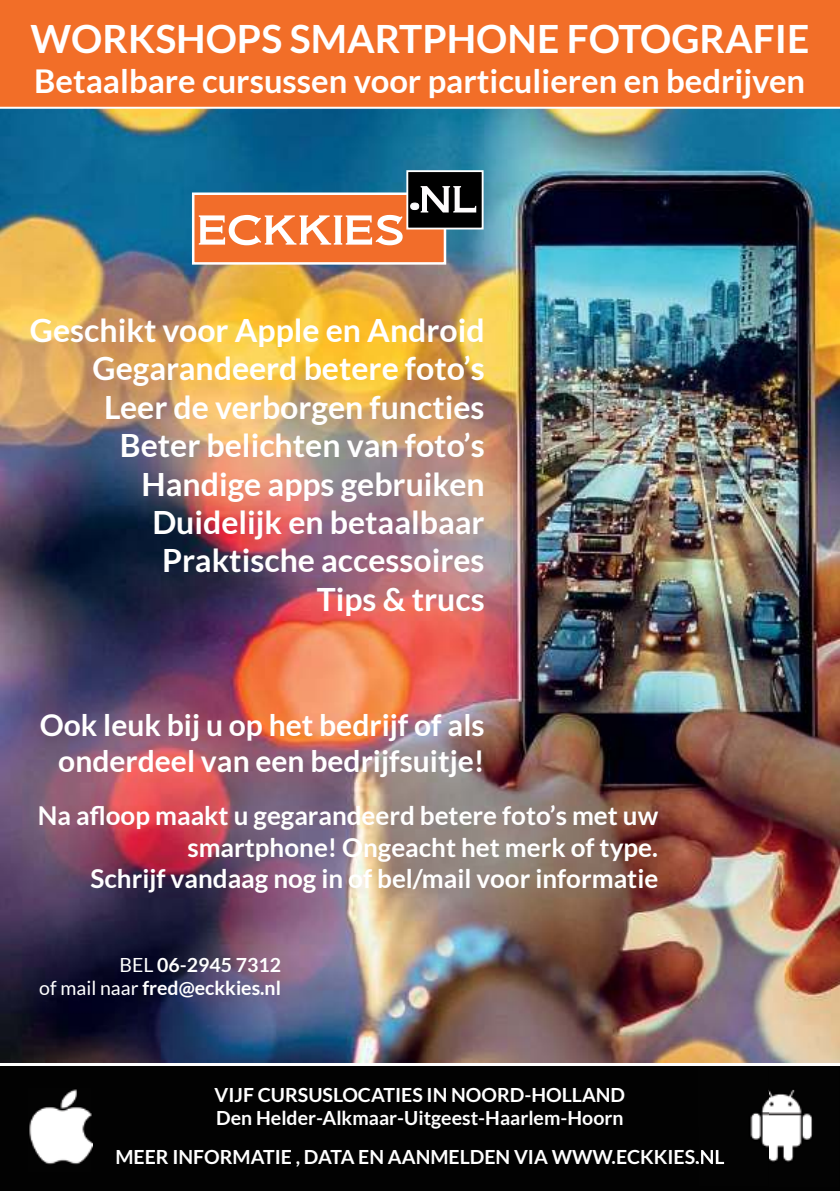
<style>
.page{position:relative;width:840px;height:1191px;background:#fff}
.page>*{position:absolute;margin:0;border:0;box-sizing:border-box;transform-origin:0 0}
.t1{font:700 39px "Lato";color:#fff}
.t2{font:700 32.8px "Lato";color:#fff}
.t3{font:700 32px/38.4px "Lato";color:#fff;text-align:right}
.t4{font:700 30px/36px "Lato";color:#fff;text-align:right}
.t5{font:700 26px/31.2px "Lato";color:#fff;text-align:right}
.t6{font:700 19.4px/23.4px "Lato";color:#fff}
.s1{font-weight:400}
</style>
<div class="page">
<img style="left:0;top:109px;width:839px;height:954px">
<div style="left:0;top:0;width:839px;height:109px;background:#f26e28"></div>
<div style="left:0;top:1064px;width:839px;height:127px;background:#020202"></div>
<hr style="left:0;top:1063px;width:839px;height:2px;background:#fff">
<div style="left:193px;top:194px;width:251px;height:69px;background:#f26d2a"></div>
<div style="left:192px;top:192px;width:254px;height:73px;border:3px solid #fff"></div>
<svg style="left:199px;top:215px;width:203px;height:30px"></svg>
<div style="left:407px;top:171px;width:75px;height:57px;background:#000"></div>
<div style="left:406px;top:170px;width:77px;height:59px;border:2px solid #fff"></div>
<svg style="left:420px;top:186px;width:56px;height:26px"></svg>
<div style="left:410px;top:203px;width:8px;height:6px;background:#fbfbfc;border-radius:50%"></div>
<div style="left:410px;top:203px;width:9px;height:7px;border:1px solid #fff;border-radius:50%"></div>
<img style="left:697px;top:1065px;width:142px;height:99px">
<img style="left:697px;top:1149px;width:26px;height:15px">
<img style="left:29px;top:1089px;width:64px;height:76px">
<p class="t1" style="left:30px;top:23px;width:779px">WORKSHOPS SMARTPHONE FOTOGRAFIE</p>
<p class="t2" style="left:34px;top:67px;width:772px">Betaalbare cursussen voor particulieren en bedrijven</p>
<p class="t3" style="left:30px;top:313px;width:456px">Geschikt voor Apple en Android<br>Gegarandeerd betere foto’s<br>Leer de verborgen functies<br>Beter belichten van foto’s<br>Handige apps gebruiken<br>Duidelijk en betaalbaar<br>Praktische accessoires<br>Tips &amp; trucs</p>
<p class="t4" style="left:40px;top:709px;width:446px">Ook leuk bij u op het bedrijf of als onderdeel van een bedrijfsuitje!</p>
<p class="t5" style="left:38px;top:800px;width:621px">Na afloop maakt u gegarandeerd betere foto’s met uw smartphone! Ongeacht het merk of type.<br>Schrijf vandaag nog in of bel/mail voor informatie</p>
<p class="t6" style="left:39px;top:954px;width:243px;text-align:right"><span class="s1">BEL</span> 06-2945 7312<br><span class="s1">of mail naar</span> fred@eckkies.nl</p>
<p class="t6" style="left:214px;top:1084px;width:412px">VIJF CURSUSLOCATIES IN NOORD-HOLLAND<br>Den Helder-Alkmaar-Uitgeest-Haarlem-Hoorn</p>
<p class="t6" style="left:115px;top:1146px;width:610px">MEER INFORMATIE , DATA EN AANMELDEN VIA WWW.ECKKIES.NL</p>
</div>
